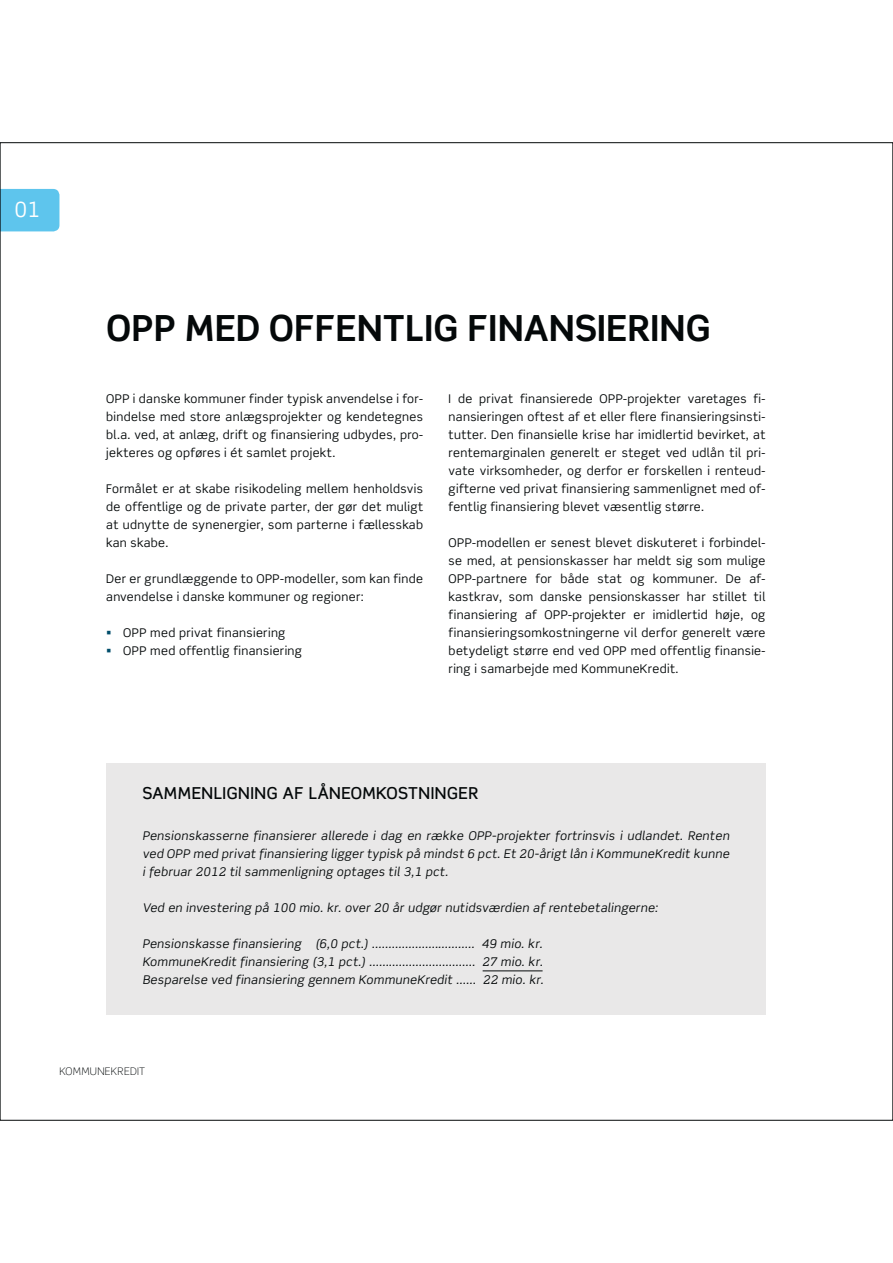
<style>
.page{position:relative;width:893px;height:1263px;background:#fff}
.page>*{position:absolute;margin:0;border:0;box-sizing:border-box;transform-origin:0 0}
.t1{font:700 36px "Scene Std";color:#040809}
.t2{font:21px "Scene Std";color:#fff}
.t3{font:500 16.5px "Scene Std";letter-spacing:.03em;color:#040809}
.t4{font:12px/18px "Scene Std";letter-spacing:.03em;color:#040809;text-align:justify}
.t5{font:italic 12px/18px "Scene Std";letter-spacing:.03em;color:#040809;text-align:justify}
.t6{font:300 10.5px "Scene Std";letter-spacing:.03em;color:#040809}
</style>
<div class="page">
<div style="left:2px;top:189px;width:57px;height:42px;background:#5ec5ed"></div>
<div style="left:106px;top:763px;width:659px;height:252px;background:#e9e8e8"></div>
<hr style="left:483px;top:971px;width:59px;height:1px;background:#040809">
<h2 class="t2" style="left:15px;top:201px;width:28px">01</h2>
<h1 class="t1" style="left:106px;top:307px;width:606px">OPP MED OFFENTLIG FINANSIERING</h1>
<p class="t4" style="left:106px;top:390px;width:318px">OPP i danske kommuner finder typisk anvendelse i for&shy;bindelse med store anlægsprojekter og kendetegnes bl.a. ved, at anlæg, drift og finansiering udbydes, pro&shy;jekteres og opføres i ét samlet projekt.</p>
<p class="t4" style="left:106px;top:480px;width:318px">Formålet er at skabe risikodeling mellem henholdsvis de offentlige og de private parter, der gør det muligt at udnytte de synenergier, som parterne i fællesskab kan skabe.</p>
<p class="t4" style="left:106px;top:570px;width:318px">Der er grundlæggende to OPP-modeller, som kan finde anvendelse i danske kommuner og regioner:</p>
<p class="t4" style="left:123px;top:624px;width:180px">OPP med privat finansiering<br>OPP med offentlig finansiering</p>
<p class="t4" style="left:449px;top:390px;width:318px">I de privat finansierede OPP-projekter varetages fi&shy;nansieringen oftest af et eller flere finansieringsinsti&shy;tutter. Den finansielle krise har imidlertid bevirket, at rentemarginalen generelt er steget ved udlån til pri&shy;vate virksomheder, og derfor er forskellen i renteud&shy;gifterne ved privat finansiering sammenlignet med of&shy;fentlig finansiering blevet væsentlig større.</p>
<p class="t4" style="left:449px;top:534px;width:318px">OPP-modellen er senest blevet diskuteret i forbindel&shy;se med, at pensionskasser har meldt sig som mulige OPP-partnere for både stat og kommuner. De af&shy;kastkrav, som danske pensionskasser har stillet til finansiering af OPP-projekter er imidlertid høje, og finansieringsomkostningerne vil derfor generelt være betydeligt større end ved OPP med offentlig finansie&shy;ring i samarbejde med KommuneKredit.</p>
<h3 class="t3" style="left:142px;top:783px;width:338px">SAMMENLIGNING AF LÅNEOMKOSTNINGER</h3>
<p class="t5" style="left:142px;top:827px;width:588px">Pensionskasserne finansierer allerede i dag en række OPP-projekter fortrinsvis i udlandet. Renten ved OPP med privat finansiering ligger typisk på mindst 6 pct. Et 20-årigt lån i KommuneKredit kunne i februar 2012 til sammenligning optages til 3,1 pct.</p>
<p class="t5" style="left:142px;top:899px;width:517px">Ved en investering på 100 mio. kr. over 20 år udgør nutidsværdien af rentebetalingerne:</p>
<p class="t5" style="left:142px;top:935px;width:402px">Pensionskasse finansiering (6,0 pct.) ............................... 49 mio. kr.<br>KommuneKredit finansiering (3,1 pct.) ................................ 27 mio. kr.<br>Besparelse ved finansiering gennem KommuneKredit ...... 22 mio. kr.</p>
<p class="t6" style="left:59px;top:1066px;width:87px">KOMMUNEKREDIT</p>
</div>
